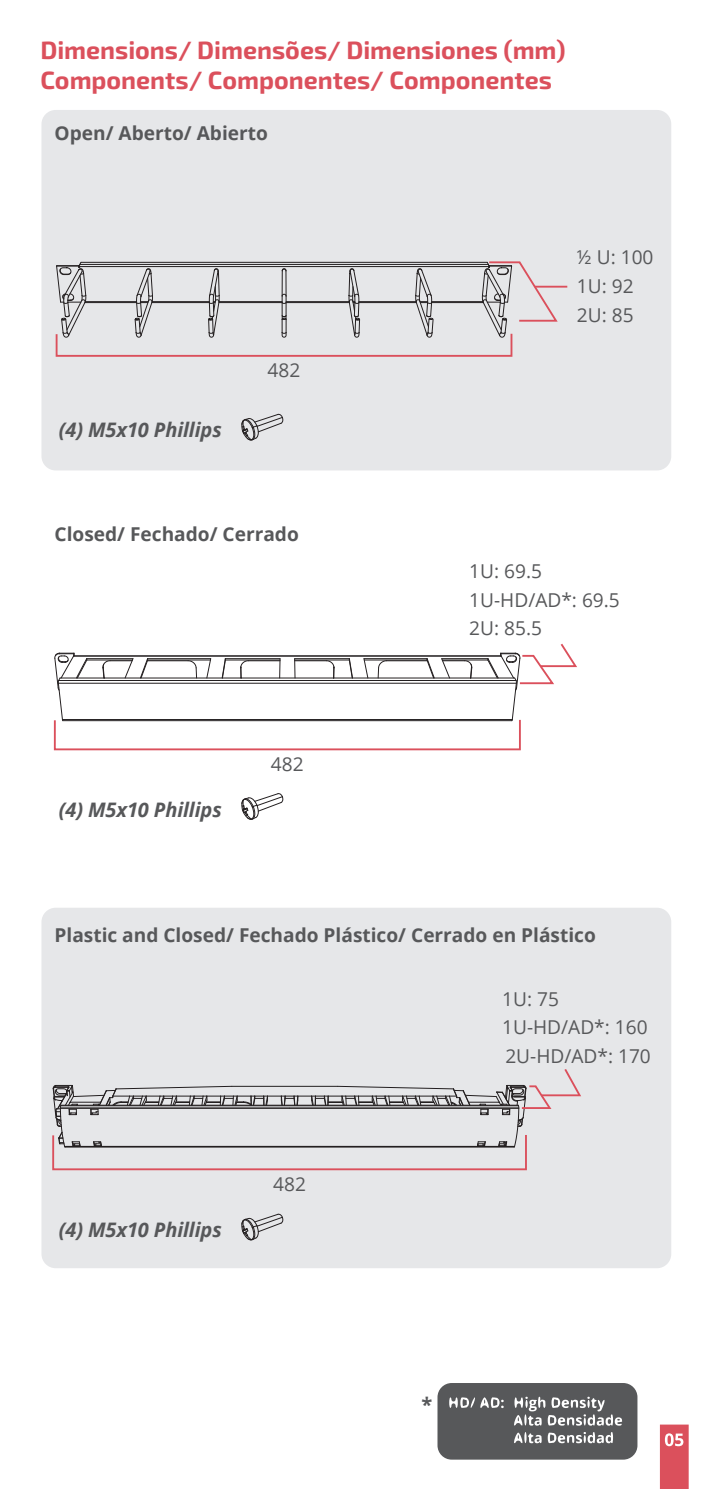
<style>
.page{position:relative;width:716px;height:1489px;background:#fff}
.page>*{position:absolute;margin:0;border:0;box-sizing:border-box;transform-origin:0 0}
.t1{font:700 25px/30px "Exo 2";color:#db505c}
.t2{font:italic 700 20px "Open Sans";letter-spacing:-.005em;color:#57585a}
.t3{font:700 20px "Open Sans";color:#57585a}
.t4{font:700 19px "Open Sans";color:#57585a}
.t5{font:19px/28.8px "Open Sans";color:#57585a}
</style>
<div class="page">
<div style="left:41px;top:110px;width:630px;height:360px;background:#e6e7e9;border-radius:14px"></div>
<div style="left:41px;top:907px;width:630px;height:361px;background:#e6e7e9;border-radius:14px"></div>
<svg style="left:437px;top:1383px;width:200px;height:76px;background:#6a6b6c"></svg>
<hr style="left:81px;top:262px;width:406px;height:1px;background:#231f20">
<hr style="left:431px;top:302px;width:52px;height:1px;background:#231f20">
<hr style="left:359px;top:302px;width:57px;height:1px;background:#231f20">
<hr style="left:286px;top:302px;width:63px;height:1px;background:#231f20">
<hr style="left:219px;top:302px;width:63px;height:1px;background:#231f20">
<hr style="left:152px;top:302px;width:57px;height:1px;background:#231f20">
<hr style="left:85px;top:302px;width:52px;height:1px;background:#231f20">
<svg style="left:56px;top:261px;width:30px;height:77px"></svg>
<svg style="left:281px;top:268px;width:6px;height:70px"></svg>
<hr style="left:432px;top:301px;width:51px;height:1px;background:#231f20">
<svg style="left:415px;top:268px;width:19px;height:70px"></svg>
<hr style="left:359px;top:301px;width:57px;height:1px;background:#231f20">
<svg style="left:348px;top:268px;width:12px;height:70px"></svg>
<hr style="left:286px;top:301px;width:63px;height:1px;background:#231f20">
<hr style="left:219px;top:301px;width:63px;height:1px;background:#231f20">
<svg style="left:208px;top:268px;width:12px;height:70px"></svg>
<hr style="left:152px;top:301px;width:57px;height:1px;background:#231f20">
<svg style="left:134px;top:268px;width:19px;height:70px"></svg>
<hr style="left:85px;top:301px;width:52px;height:1px;background:#231f20">
<hr style="left:80px;top:264px;width:408px;height:1px;background:#231f20">
<hr style="left:80px;top:266px;width:408px;height:1px;background:#231f20">
<hr style="left:386px;top:660px;width:41px;height:1px;background:#231f20">
<hr style="left:248px;top:660px;width:32px;height:1px;background:#231f20">
<hr style="left:295px;top:660px;width:31px;height:1px;background:#231f20">
<hr style="left:147px;top:660px;width:41px;height:1px;background:#231f20">
<svg style="left:378px;top:660px;width:9px;height:17px"></svg>
<svg style="left:187px;top:660px;width:10px;height:17px"></svg>
<hr style="left:87px;top:658px;width:46px;height:1px;background:#231f20">
<hr style="left:442px;top:658px;width:46px;height:1px;background:#231f20">
<hr style="left:364px;top:658px;width:63px;height:1px;background:#231f20">
<svg style="left:363px;top:658px;width:5px;height:19px"></svg>
<hr style="left:295px;top:658px;width:54px;height:1px;background:#231f20">
<svg style="left:294px;top:658px;width:1px;height:19px"></svg>
<svg style="left:279px;top:660px;width:1px;height:17px"></svg>
<hr style="left:225px;top:658px;width:55px;height:1px;background:#231f20">
<svg style="left:206px;top:659px;width:5px;height:18px"></svg>
<hr style="left:148px;top:658px;width:63px;height:1px;background:#231f20">
<svg style="left:140px;top:658px;width:8px;height:19px"></svg>
<hr style="left:148px;top:659px;width:62px;height:1px;background:#231f20">
<hr style="left:364px;top:659px;width:63px;height:1px;background:#231f20">
<svg style="left:426px;top:658px;width:9px;height:19px"></svg>
<hr style="left:87px;top:659px;width:45px;height:1px;background:#231f20">
<hr style="left:442px;top:659px;width:46px;height:1px;background:#231f20">
<hr style="left:295px;top:659px;width:54px;height:1px;background:#231f20">
<hr style="left:225px;top:659px;width:55px;height:1px;background:#231f20">
<svg style="left:221px;top:658px;width:5px;height:19px"></svg>
<svg style="left:348px;top:658px;width:5px;height:19px"></svg>
<hr style="left:60px;top:677px;width:454px;height:1px;background:#231f20">
<svg style="left:441px;top:658px;width:31px;height:20px"></svg>
<svg style="left:326px;top:660px;width:8px;height:18px"></svg>
<svg style="left:240px;top:660px;width:9px;height:18px"></svg>
<svg style="left:102px;top:658px;width:32px;height:20px"></svg>
<hr style="left:74px;top:655px;width:427px;height:1px;background:#231f20">
<svg style="left:54px;top:652px;width:34px;height:67px"></svg>
<hr style="left:58px;top:682px;width:458px;height:1px;background:#231f20">
<hr style="left:59px;top:680px;width:457px;height:1px;background:#231f20">
<div style="left:56px;top:333px;width:456px;height:24px;border:2px solid #db505c"></div>
<svg style="left:482px;top:261px;width:77px;height:77px"></svg>
<div style="left:54px;top:719px;width:467px;height:31px;border:2px solid #db505c"></div>
<div style="left:52px;top:1133px;width:475px;height:37px;border:2px solid #db505c"></div>
<svg style="left:487px;top:643px;width:90px;height:78px"></svg>
<svg style="left:52px;top:1069px;width:529px;height:82px"></svg>
<hr style="left:535px;top:286px;width:32px;height:1px;background:#db505c">
<svg style="left:241px;top:413px;width:42px;height:27px"></svg>
<svg style="left:241px;top:1213px;width:42px;height:27px"></svg>
<svg style="left:241px;top:793px;width:42px;height:27px"></svg>
<svg style="left:660px;top:1424px;width:28px;height:64px;background:#dd5e69"></svg>
<h1 class="t1" style="left:40px;top:34px;width:527px">Dimensions/ Dimensões/ Dimensiones (mm)<br>Components/ Componentes/ Componentes</h1>
<p class="t4" style="left:54px;top:119px;width:215px">Open/ Aberto/ Abierto</p>
<p class="t2" style="left:59px;top:416px;width:165px">(4) M5x10 Phillips</p>
<p class="t5" style="left:268px;top:355px;width:34px">482</p>
<p class="t4" style="left:54px;top:520px;width:246px">Closed/ Fechado/ Cerrado</p>
<p class="t2" style="left:59px;top:795px;width:165px">(4) M5x10 Phillips</p>
<p class="t5" style="left:271px;top:749px;width:34px">482</p>
<p class="t5" style="left:577px;top:242px;width:78px">½ U: 100<br>1U: 92<br>2U: 85</p>
<p class="t5" style="left:469px;top:556px;width:152px">1U: 69.5<br>1U-HD/AD*: 69.5<br>2U: 85.5</p>
<p class="t4" style="left:54px;top:921px;width:543px">Plastic and Closed/ Fechado Plástico/ Cerrado en Plástico</p>
<p class="t2" style="left:59px;top:1215px;width:165px">(4) M5x10 Phillips</p>
<p class="t5" style="left:273px;top:1169px;width:34px">482</p>
<p class="t5" style="left:502px;top:983px;width:150px">1U: 75<br>1U-HD/AD*: 160<br>2U-HD/AD*: 170</p>
<p class="t3" style="left:421px;top:1390px;width:12px">*</p>
</div>
